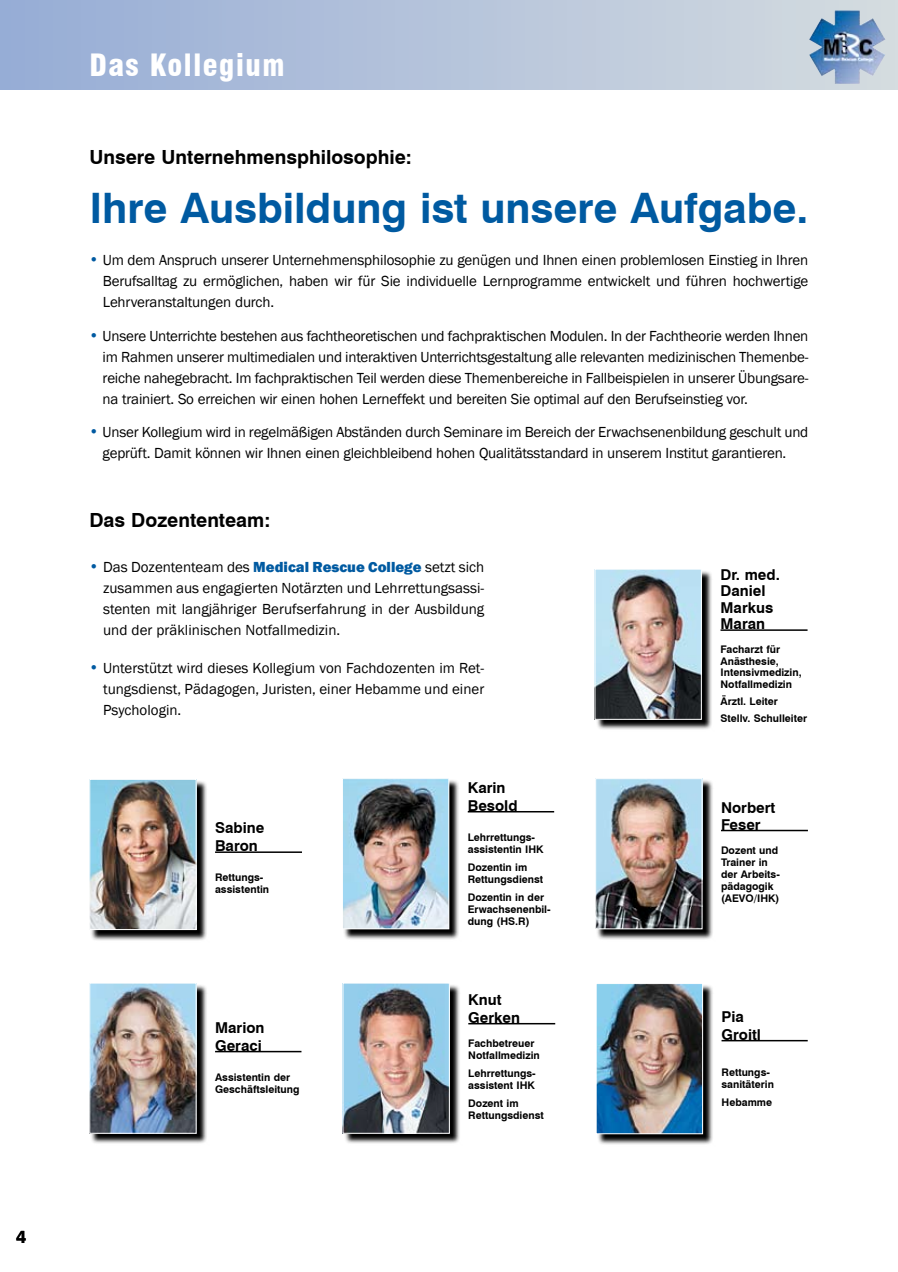
<style>
.page{position:relative;width:898px;height:1272px;background:#fff}
.page>*{position:absolute;margin:0;border:0;box-sizing:border-box;transform-origin:0 0}
.t1{font:700 42px "Swiss 721 BT";color:#005aa1}
.t2{font:900 condensed 30px "Swiss 721 BT";letter-spacing:.05em;color:#fff}
.t3{font:700 19.5px "Swiss 721 BT";color:#000}
.t4{font:700 18px "Swiss 721 BT";color:#000}
.t5{font:15px/21px "Franklin Gothic";letter-spacing:-.015em;color:#000;text-align:justify}
.t6{font:700 15px/18px "Swiss 721 BT";color:#000}
.t7{font:700 10.5px/12px "Swiss 721 BT";color:#000}
.s1{font-family:"Swiss 721 BT";font-weight:800;color:#005aa1}
.s2{font-weight:800;color:#005aa1}
</style>
<div class="page">
<div style="left:0;top:0;width:897px;height:89px;background:linear-gradient(to right,#96acd6,#d5dce0)"></div>
<img style="left:808px;top:10px;width:77px;height:74px">
<hr style="left:215px;top:1050px;width:86px;height:2px;background:#000">
<hr style="left:720px;top:629px;width:87px;height:2px;background:#000">
<svg style="left:91px;top:984px;width:116px;height:160px"></svg>
<img style="left:91px;top:984px;width:103px;height:147px">
<div style="left:89px;top:982px;width:107px;height:151px;border:1px solid #fff"></div>
<hr style="left:467px;top:811px;width:87px;height:1px;background:#000">
<svg style="left:344px;top:780px;width:115px;height:160px"></svg>
<img style="left:344px;top:780px;width:103px;height:147px">
<div style="left:342px;top:778px;width:107px;height:151px;border:1px solid #fff"></div>
<hr style="left:721px;top:1039px;width:86px;height:2px;background:#000">
<svg style="left:598px;top:985px;width:115px;height:160px"></svg>
<img style="left:597px;top:985px;width:103px;height:147px">
<div style="left:595px;top:983px;width:107px;height:151px;border:1px solid #fff"></div>
<hr style="left:720px;top:829px;width:87px;height:2px;background:#000">
<svg style="left:597px;top:779px;width:116px;height:161px"></svg>
<img style="left:597px;top:780px;width:103px;height:147px">
<div style="left:595px;top:778px;width:107px;height:151px;border:1px solid #fff"></div>
<hr style="left:468px;top:1022px;width:87px;height:2px;background:#000">
<hr style="left:215px;top:851px;width:87px;height:2px;background:#000">
<svg style="left:344px;top:984px;width:116px;height:160px"></svg>
<img style="left:344px;top:984px;width:103px;height:147px">
<div style="left:342px;top:982px;width:107px;height:151px;border:1px solid #fff"></div>
<svg style="left:91px;top:780px;width:116px;height:161px"></svg>
<img style="left:91px;top:781px;width:103px;height:146px">
<div style="left:89px;top:779px;width:107px;height:150px;border:1px solid #fff"></div>
<svg style="left:595px;top:571px;width:117px;height:159px"></svg>
<img style="left:596px;top:570px;width:103px;height:147px">
<div style="left:594px;top:568px;width:107px;height:151px;border:1px solid #fff"></div>
<p class="t4" style="left:16px;top:1224px;width:12px">4</p>
<h2 class="t2" style="left:89px;top:47px;width:196px">Das Kollegium</h2>
<h3 class="t3" style="left:89px;top:143px;width:324px">Unsere Unternehmensphilosophie:</h3>
<h1 class="t1" style="left:89px;top:178px;width:720px">Ihre Ausbildung ist unsere Aufgabe.</h1>
<p class="t5" style="left:103px;top:249px;width:707px;text-indent:-13px"><span class="s1">•</span> Um dem Anspruch unserer Unternehmensphilosophie zu genügen und Ihnen einen problemlosen Einstieg in Ihren Berufsalltag zu ermöglichen, haben wir für Sie individuelle Lernprogramme entwickelt und führen hochwertige Lehrveranstaltungen durch.</p>
<p class="t5" style="left:103px;top:325px;width:707px;text-indent:-13px"><span class="s1">•</span> Unsere Unterrichte bestehen aus fachtheoretischen und fachpraktischen Modulen. In der Fachtheorie werden Ihnen im Rahmen unserer multimedialen und interaktiven Unterrichtsgestaltung alle relevanten medizinischen Themenbe&shy;reiche nahegebracht. Im fachpraktischen Teil werden diese Themenbereiche in Fallbeispielen in unserer Übungsare&shy;na trainiert. So erreichen wir einen hohen Lerneffekt und bereiten Sie optimal auf den Berufseinstieg vor.</p>
<p class="t5" style="left:89px;top:422px;width:720px;text-align:center"><span class="s1">•</span> Unser Kollegium wird in regelmäßigen Abständen durch Seminare im Bereich der Erwachsenenbildung geschult und geprüft. Damit können wir Ihnen einen gleichbleibend hohen Qualitätsstandard in unserem Institut garantieren.</p>
<h3 class="t3" style="left:89px;top:506px;width:182px">Das Dozententeam:</h3>
<p class="t5" style="left:103px;top:556px;width:382px;text-indent:-14px"><span class="s1">•</span> Das Dozententeam des <span class="s2">Medical Rescue College</span> setzt sich zusammen aus engagierten Notärzten und Lehrrettungsassi&shy;stenten mit langjähriger Berufserfahrung in der Ausbildung und der präklinischen Notfallmedizin.</p>
<p class="t5" style="left:103px;top:657px;width:382px;text-indent:-14px"><span class="s1">•</span> Unterstützt wird dieses Kollegium von Fachdozenten im Ret&shy;tungsdienst, Pädagogen, Juristen, einer Hebamme und einer Psychologin.</p>
<p class="t6" style="left:215px;top:818px;width:51px">Sabine<br>Baron</p>
<p class="t7" style="left:215px;top:871px;width:56px">Rettungs&shy;assistentin</p>
<p class="t6" style="left:215px;top:1017px;width:51px">Marion<br>Geraci</p>
<p class="t7" style="left:215px;top:1070px;width:86px">Assistentin der<br>Geschäftsleitung</p>
<p class="t6" style="left:467px;top:778px;width:51px">Karin<br>Besold</p>
<p class="t7" style="left:467px;top:830px;width:77px">Lehrrettungs&shy;assistentin IHK</p>
<p class="t7" style="left:467px;top:860px;width:77px">Dozentin im<br>Rettungsdienst</p>
<p class="t7" style="left:467px;top:890px;width:84px">Dozentin in der<br>Erwachsenenbil&shy;dung (HS.R)</p>
<p class="t6" style="left:468px;top:990px;width:53px">Knut<br>Gerken</p>
<p class="t7" style="left:468px;top:1036px;width:73px">Fachbetreuer<br>Notfallmedizin</p>
<p class="t7" style="left:468px;top:1066px;width:69px">Lehrrettungs&shy;assistent IHK</p>
<p class="t7" style="left:468px;top:1096px;width:77px">Dozent im<br>Rettungsdienst</p>
<p class="t6" style="left:720px;top:565px;width:61px;line-height:16.5px">Dr. med.<br>Daniel<br>Markus<br>Maran</p>
<p class="t7" style="left:720px;top:643px;width:83px;line-height:11.2px">Facharzt für<br>Anästhesie,<br>Intensivmedizin,</p>
<p class="t7" style="left:720px;top:676px;width:88px;line-height:16.5px">Notfallmedizin<br>Ärztl. Leiter<br>Stellv. Schulleiter</p>
<p class="t6" style="left:720px;top:799px;width:56px;line-height:16.5px">Norbert<br>Feser</p>
<p class="t7" style="left:720px;top:843px;width:60px">Dozent und<br>Trainer in der Arbeits&shy;pädagogik (AEVO/IHK)</p>
<p class="t6" style="left:721px;top:1007px;width:41px">Pia<br>Groitl</p>
<p class="t7" style="left:721px;top:1065px;width:54px">Rettungs&shy;sanitäterin</p>
<p class="t7" style="left:721px;top:1095px;width:52px">Hebamme</p>
</div>
